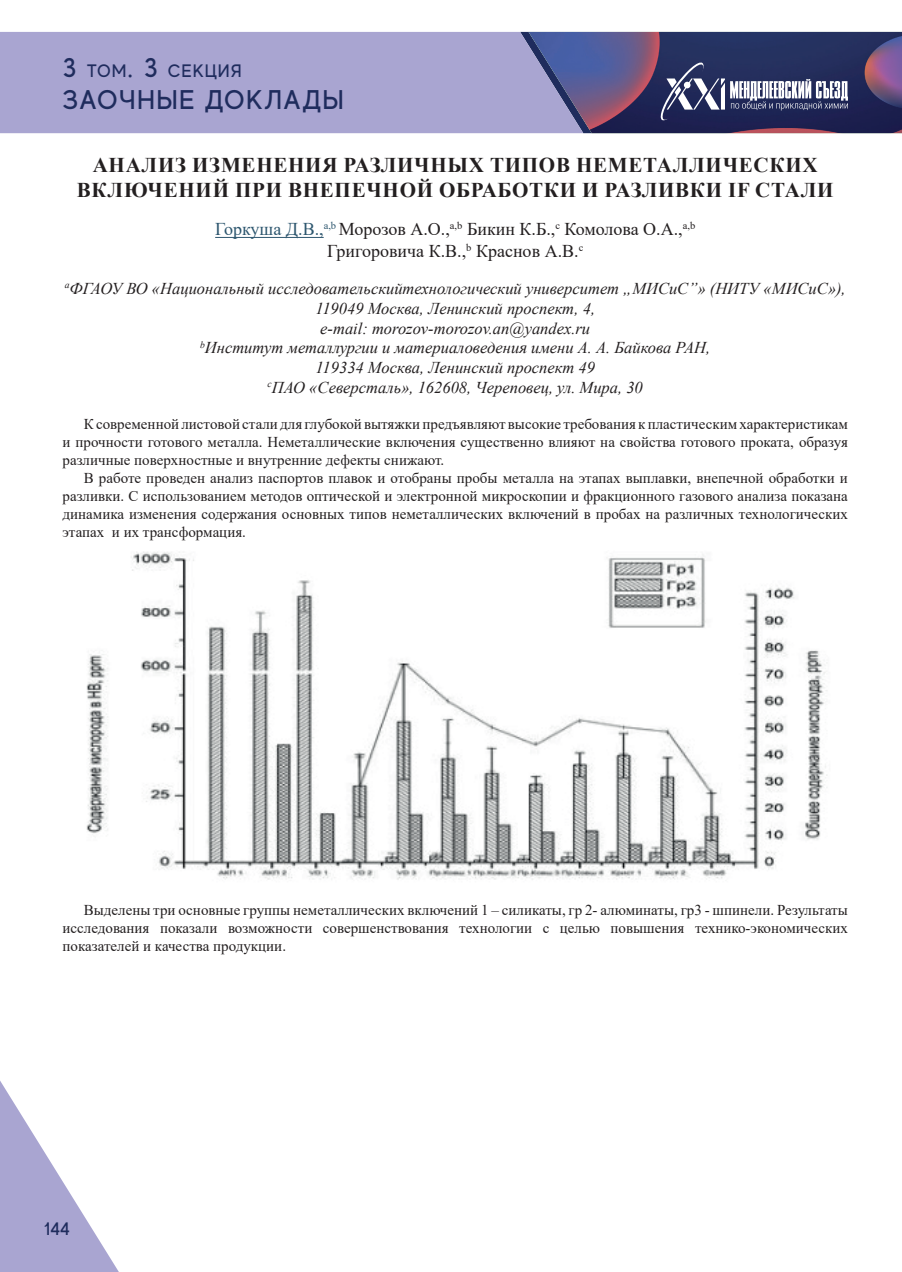
<style>
.page{position:relative;width:902px;height:1272px;background:#fff}
.page>*{position:absolute;margin:0;border:0;box-sizing:border-box;transform-origin:0 0}
.t1{font:500 27px "MADE Evolve Sans";letter-spacing:.05em;color:#1f2c5d}
.t2{font:700 21px/25.2px "Times New Roman";letter-spacing:.035em;color:#231f20;text-align:center}
.t3{font:18px/21.6px "Times New Roman";color:#231f20;text-align:center}
.t4{font:500 18px "MADE Evolve Sans";letter-spacing:.05em;color:#1f2c5d}
.t5{font:italic 16.5px/19.8px "Times New Roman";color:#231f20;text-align:center}
.t6{font:15px/18px "Times New Roman";color:#231f20;text-align:justify}
.s1{font-size:27px}
.s2{color:#2e576f}
</style>
<div class="page">
<div style="left:0;top:32px;width:520px;height:101px;background:#a9a5d1"></div>
<svg style="left:0;top:1081px;width:118px;height:190px"></svg>
<svg style="left:520px;top:32px;width:382px;height:101px;background:#504f7b"></svg>
<hr style="left:215px;top:237px;width:108px;height:1px;background:#2e576f">
<img style="left:86px;top:551px;width:742px;height:329px">
<p class="t4" style="left:63px;top:59px;width:181px"><span class="s1">3</span> ТОМ<span class="s1">. 3</span> СЕКЦИЯ</p>
<h1 class="t1" style="left:63px;top:83px;width:283px">ЗАОЧНЫЕ ДОКЛАДЫ</h1>
<h2 class="t2" style="left:77px;top:151px;width:758px">АНАЛИЗ ИЗМЕНЕНИЯ РАЗЛИЧНЫХ ТИПОВ НЕМЕТАЛЛИЧЕСКИХ<br>ВКЛЮЧЕНИЙ ПРИ ВНЕПЕЧНОЙ ОБРАБОТКИ И РАЗЛИВКИ IF СТАЛИ</h2>
<p class="t3" style="left:215px;top:218px;width:481px"><span class="s2">Горкуша Д.В.,</span><sup>a,b</sup> Морозов А.О.,<sup>a,b</sup> Бикин К.Б.,<sup>с</sup> Комолова О.А.,<sup>a,b<br></sup>Григоровичa К.В.,<sup>b</sup> Краснов А.В.<sup>с</sup></p>
<p class="t5" style="left:65px;top:278px;width:782px"><sup>a</sup>ФГАОУ ВО «Национальный исследовательскийтехнологический университет „МИСиС”» (НИТУ «МИСиС»), 119049 Москва, Ленинский проспект, 4,<br>e-mail: morozov-morozov.an@yandex.ru<br><sup>b</sup>Институт металлургии и материаловедения имени А. А. Байкова РАН,<br>119334 Москва, Ленинский проспект 49<br><sup>с</sup>ПАО «Северсталь», 162608, Череповец, ул. Мира, 30</p>
<p class="t6" style="left:63px;top:414px;width:786px;text-indent:21px">К современной листовой стали для глубокой вытяжки предъявляют высокие требования к пластическим характеристикам и прочности готового металла. Неметаллические включения существенно влияют на свойства готового проката, образуя различные поверхностные и внутренние дефекты снижают.</p>
<p class="t6" style="left:63px;top:468px;width:786px;text-indent:21px">В работе проведен анализ паспортов плавок и отобраны пробы металла на этапах выплавки, внепечной обработки и разливки. С использованием методов оптической и электронной микроскопии и фракционного газового анализа показана динамика изменения содержания основных типов неметаллических включений в пробах на различных технологических этапах и их трансформация.</p>
<p class="t6" style="left:63px;top:900px;width:786px;text-indent:21px">Выделены три основные группы неметаллических включений 1 – силикаты, гр 2- алюминаты, гр3 - шпинели. Результаты исследования показали возможности совершенствования технологии с целью повышения технико-экономических показателей и качества продукции.</p>
<p class="t4" style="left:44px;top:1217px;width:27px">144</p>
</div>
